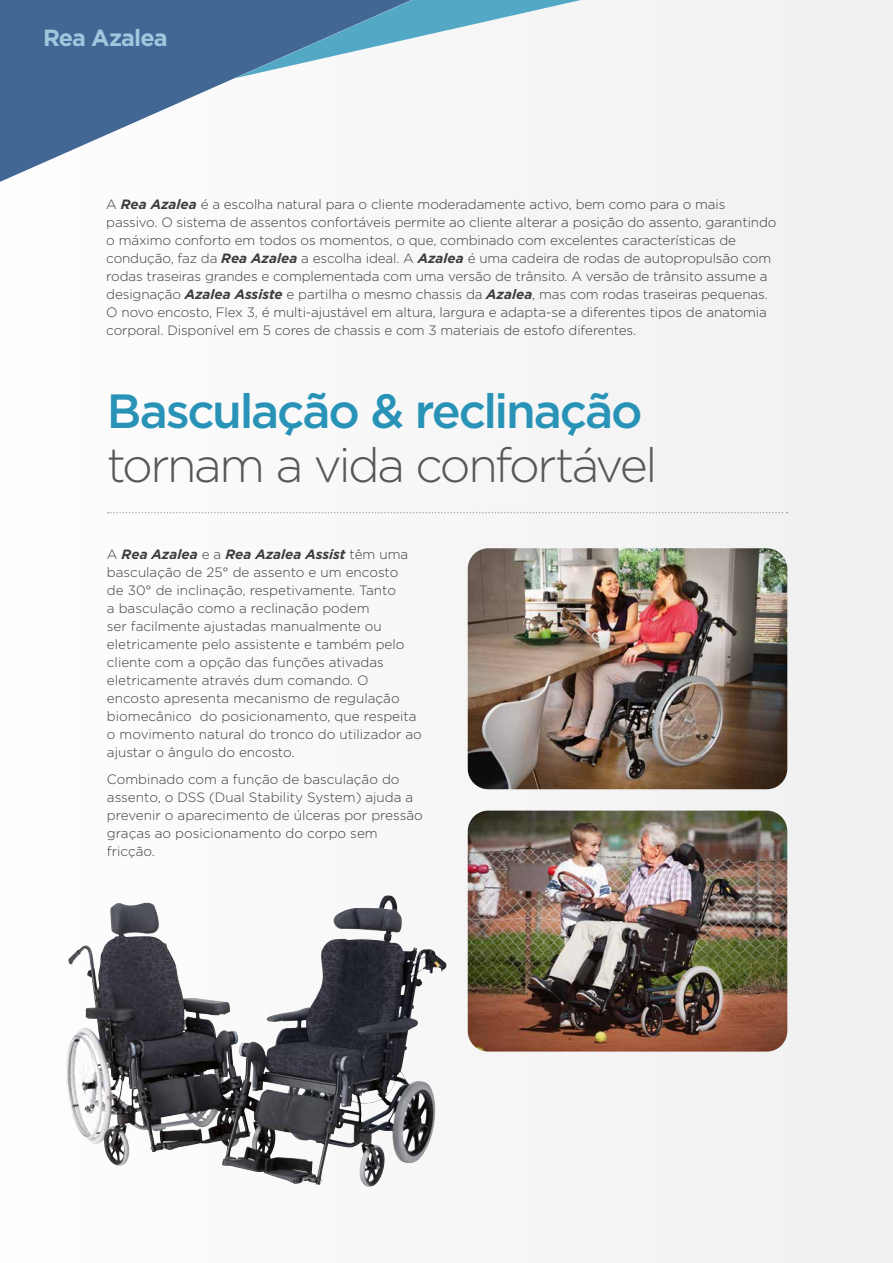
<style>
.page{position:relative;width:893px;height:1263px;background:#fff}
.page>*{position:absolute;margin:0;border:0;box-sizing:border-box;transform-origin:0 0}
.t1{font:300 48px "Gotham";letter-spacing:-.055em;color:#575756}
.t2{font:500 48px "Gotham";letter-spacing:-.045em;color:#2993b7}
.t3{font:700 23.4px "Gotham";letter-spacing:-.04em;color:#a0c7dd}
.t4{font:300 13.5px/18px "Gotham";letter-spacing:-.01em;color:#3c3c3b}
.s1{font-weight:700;font-style:italic}
</style>
<div class="page">
<div style="left:66px;top:0;width:827px;height:1263px;background:#f6f6f6"></div>
<img style="left:200px;top:896px;width:186px;height:187px">
<svg style="left:0;top:78px;width:717px;height:187px"></svg>
<svg style="left:0;top:0;width:871px;height:78px;fill:#f1f1f1"></svg>
<svg style="left:108px;top:512px;width:680px;height:1px"></svg>
<img style="left:468px;top:811px;width:319px;height:240px">
<img style="left:468px;top:548px;width:319px;height:241px">
<h2 class="t3" style="left:43px;top:23px;width:126px">Rea Azalea</h2>
<p class="t4" style="left:106px;top:195px;width:672px">A <span class="s1">Rea Azalea</span> é a escolha natural para o cliente moderadamente activo, bem como para o mais passivo. O sistema de assentos confortáveis permite ao cliente alterar a posição do assento, garantindo o máximo conforto em todos os momentos, o que, combinado com excelentes características de condução, faz da <span class="s1">Rea Azalea</span> a escolha ideal. A <span class="s1">Azalea</span> é uma cadeira de rodas de autopropulsão com rodas traseiras grandes e complementada com uma versão de trânsito. A versão de trânsito assume a designação <span class="s1">Azalea Assiste</span> e partilha o mesmo chassis da <span class="s1">Azalea</span>, mas com rodas traseiras pequenas.<br>O novo encosto, Flex 3, é multi-ajustável em altura, largura e adapta-se a diferentes tipos de anatomia corporal. Disponível em 5 cores de chassis e com 3 materiais de estofo diferentes.</p>
<h1 class="t2" style="left:107px;top:379px;width:537px">Basculação &amp; reclinação</h1>
<h1 class="t1" style="left:107px;top:434px;width:552px">tornam a vida confortável</h1>
<p class="t4" style="left:107px;top:545px;width:316px">A <span class="s1">Rea Azalea</span> e a <span class="s1">Rea Azalea Assist</span> têm uma basculação de 25° de assento e um encosto<br>de 30° de inclinação, respetivamente. Tanto<br>a basculação como a reclinação podem<br>ser facilmente ajustadas manualmente ou eletricamente pelo assistente e também pelo cliente com a opção das funções ativadas eletricamente através dum comando. O encosto apresenta mecanismo de regulação biomecânico do posicionamento, que respeita o movimento natural do tronco do utilizador ao ajustar o ângulo do encosto.</p>
<p class="t4" style="left:107px;top:770px;width:317px">Combinado com a função de basculação do assento, o DSS (Dual Stability System) ajuda a prevenir o aparecimento de úlceras por pressão graças ao posicionamento do corpo sem fricção.</p>
</div>
